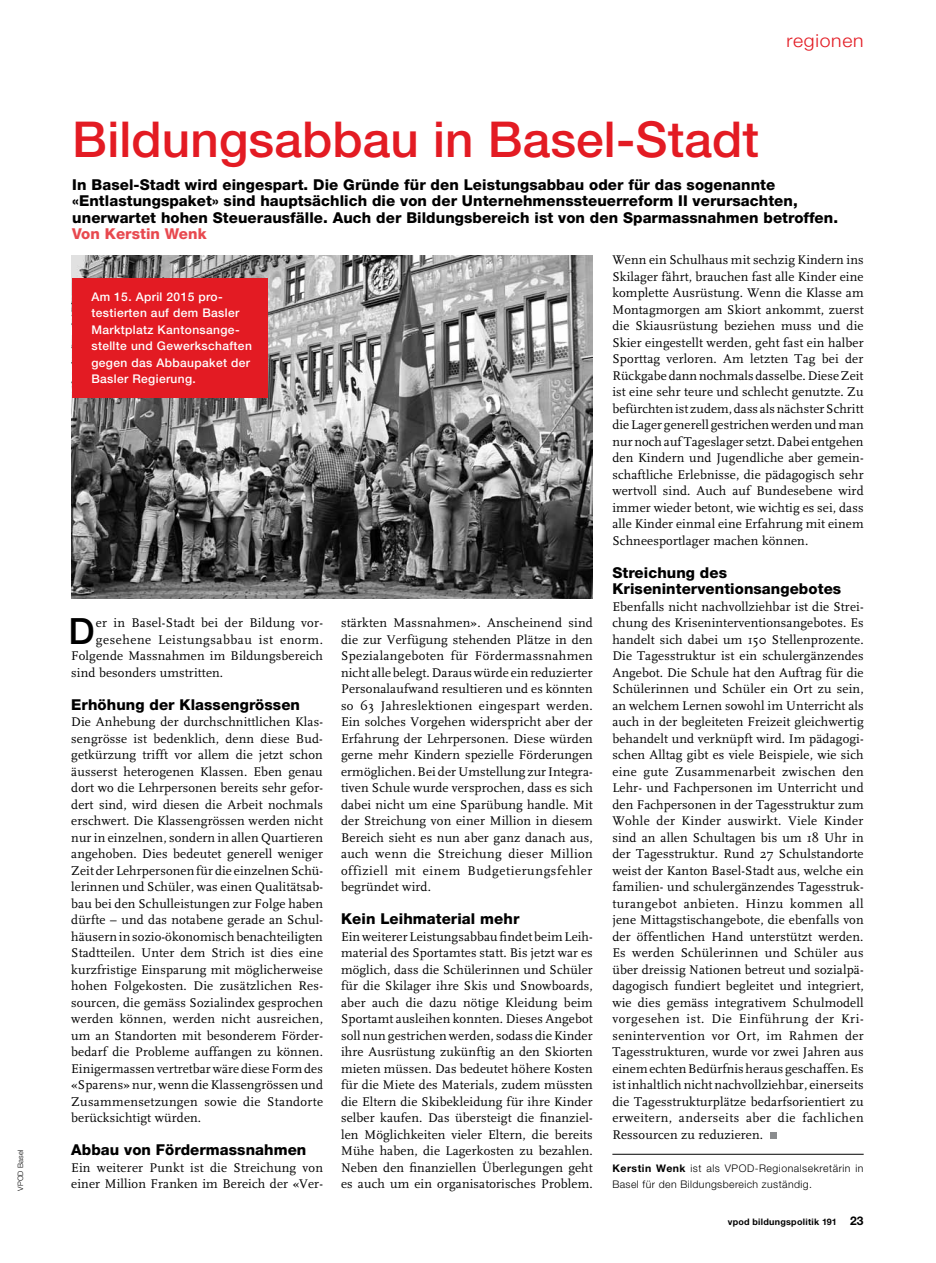
<style>
.page{position:relative;width:936px;height:1263px;background:#fff}
.page>*{position:absolute;margin:0;border:0;box-sizing:border-box;transform-origin:0 0}
.t1{font:500 49.5px "Helvetica Neue LT Std";letter-spacing:.005em;color:#e31b23}
.t2{font:500 36.3px "Helvetica Neue LT Std";color:#000}
.t3{font:300 18px "Helvetica Neue LT Std";letter-spacing:.04em;color:#e31b23;scale:1.07 1}
.t4{font:800 15px/16.5px "Helvetica Neue LT Std";letter-spacing:.005em;color:#000}
.t5{font:800 15px "Helvetica Neue LT Std";letter-spacing:.005em;color:#e8494f}
.t6{font:13.2px/16.5px "FF Scala";letter-spacing:.01em;color:#000;text-align:justify}
.t7{font:13.2px "FF Scala";letter-spacing:.04em;color:#000}
.t8{font:500 12px/16.5px "Helvetica Neue LT Std";letter-spacing:.03em;color:#fff}
.t9{font:300 10.5px/16.5px "Helvetica Neue LT Std";letter-spacing:.04em;color:#000}
.t10{font:700 9px "Helvetica Neue LT Std";letter-spacing:.03em;color:#000}
.t11{font:300 7.5px "Helvetica Neue LT Std";letter-spacing:.02em;color:#000}
.s1{font-weight:700}
.s2{font-size:12px}
</style>
<div class="page">
<img style="left:71px;top:256px;width:521px;height:342px">
<div style="left:72px;top:278px;width:195px;height:120px;background:#e31b23"></div>
<hr style="left:612px;top:1154px;width:251px;height:1px;background:#000">
<div style="left:770px;top:1132px;width:6px;height:7px;background:#8a8c8e"></div>
<p class="t11" style="left:16px;top:1191px;width:43px;rotate:-90deg">VPOD Basel</p>
<h3 class="t3" style="left:786px;top:29px;width:74px">regionen</h3>
<h1 class="t1" style="left:72px;top:109px;width:688px">Bildungsabbau in Basel-Stadt</h1>
<p class="t4" style="left:72px;top:176px;width:767px">In Basel-Stadt wird eingespart. Die Gründe für den Leistungsabbau oder für das sogenannte «Entlastungspaket» sind hauptsächlich die von der Unternehmenssteuerreform II verursachten, unerwartet hohen Steuerausfälle. Auch der Bildungsbereich ist von den Sparmassnahmen betroffen.</p>
<p class="t5" style="left:72px;top:225px;width:136px">Von Kerstin Wenk</p>
<p class="t8" style="left:91px;top:288px;width:162px">Am 15. April 2015 pro&shy;testierten auf dem Basler<br>Marktplatz Kantonsange&shy;stellte und Gewerkschaften gegen das Abbaupaket der<br>Basler Regierung.</p>
<h2 class="t2" style="left:68px;top:609px;width:28px">D</h2>
<p class="t6" style="left:96px;top:615px;width:228px">er in Basel-Stadt bei der Bildung vor-</p>
<p class="t7" style="left:96px;top:632px;width:228px">gesehene Leistungsabbau ist enorm.</p>
<p class="t6" style="left:71px;top:648px;width:253px">Folgende Massnahmen im Bildungsbereich</p>
<p class="t6" style="left:71px;top:664px;width:153px">sind besonders umstritten.</p>
<p class="t4" style="left:71px;top:696px;width:230px">Erhöhung der Klassengrössen</p>
<p class="t6" style="left:71px;top:714px;width:253px">Die Anhebung der durchschnittlichen Klas&shy;sengrösse ist bedenklich, denn diese Bud&shy;getkürzung trifft vor allem die jetzt schon äusserst heterogenen Klassen. Eben genau dort wo die Lehrpersonen bereits sehr gefor&shy;dert sind, wird diesen die Arbeit nochmals erschwert. Die Klassengrössen werden nicht nur in einzelnen, sondern in allen Quartieren angehoben. Dies bedeutet generell weniger Zeit der Lehrpersonen für die einzelnen Schü&shy;lerinnen und Schüler, was einen Qualitätsab&shy;bau bei den Schulleistungen zur Folge haben dürfte – und das notabene gerade an Schul&shy;häusern in sozio-ökonomisch benachteiligten Stadtteilen. Unter dem Strich ist dies eine kurzfristige Einsparung mit möglicherweise hohen Folgekosten. Die zusätzlichen Res&shy;sourcen, die gemäss Sozialindex gesprochen werden können, werden nicht ausreichen, um an Standorten mit besonderem Förder&shy;bedarf die Probleme auffangen zu können.<br>Einigermassen vertretbar wäre diese Form des «Sparens» nur, wenn die Klassengrössen und Zusammensetzungen sowie die Standorte berücksichtigt würden.</p>
<p class="t4" style="left:71px;top:1141px;width:237px">Abbau von Fördermassnahmen</p>
<p class="t6" style="left:71px;top:1159px;width:253px">Ein weiterer Punkt ist die Streichung von einer Million Franken im Bereich der «Ver-</p>
<p class="t6" style="left:341px;top:615px;width:253px">stärkten Massnahmen». Anscheinend sind die zur Verfügung stehenden Plätze in den Spezialangeboten für Fördermassnahmen nicht alle belegt. Daraus würde ein reduzierter Personalaufwand resultieren und es könnten so 63 Jahreslektionen eingespart werden.<br>Ein solches Vorgehen widerspricht aber der Erfahrung der Lehrpersonen. Diese würden gerne mehr Kindern spezielle Förderungen ermöglichen. Bei der Umstellung zur Integra&shy;tiven Schule wurde versprochen, dass es sich dabei nicht um eine Sparübung handle. Mit der Streichung von einer Million in diesem Bereich sieht es nun aber ganz danach aus, auch wenn die Streichung dieser Million offiziell mit einem Budgetierungsfehler begründet wird.</p>
<p class="t4" style="left:341px;top:910px;width:180px">Kein Leihmaterial mehr</p>
<p class="t6" style="left:341px;top:928px;width:253px">Ein weiterer Leistungsabbau findet beim Leih&shy;material des Sportamtes statt. Bis jetzt war es möglich, dass die Schülerinnen und Schüler für die Skilager ihre Skis und Snowboards, aber auch die dazu nötige Kleidung beim Sportamt ausleihen konnten. Dieses Angebot soll nun gestrichen werden, sodass die Kinder ihre Ausrüstung zukünftig an den Skiorten mieten müssen. Das bedeutet höhere Kosten für die Miete des Materials, zudem müssten die Eltern die Skibekleidung für ihre Kinder selber kaufen. Das übersteigt die finanziel&shy;len Möglichkeiten vieler Eltern, die bereits Mühe haben, die Lagerkosten zu bezahlen.<br>Neben den finanziellen Überlegungen geht es auch um ein organisatorisches Problem.</p>
<p class="t6" style="left:612px;top:252px;width:253px">Wenn ein Schulhaus mit sechzig Kindern ins Skilager fährt, brauchen fast alle Kinder eine komplette Ausrüstung. Wenn die Klasse am Montagmorgen am Skiort ankommt, zuerst die Skiausrüstung beziehen muss und die Skier eingestellt werden, geht fast ein halber Sporttag verloren. Am letzten Tag bei der Rückgabe dann nochmals dasselbe. Diese Zeit ist eine sehr teure und schlecht genutzte. Zu befürchten ist zudem, dass als nächster Schritt die Lager generell gestrichen werden und man nur noch auf Tageslager setzt. Dabei entgehen den Kindern und Jugendliche aber gemein&shy;schaftliche Erlebnisse, die pädagogisch sehr wertvoll sind. Auch auf Bundesebene wird immer wieder betont, wie wichtig es sei, dass alle Kinder einmal eine Erfahrung mit einem Schneesportlager machen können.</p>
<p class="t4" style="left:612px;top:564px;width:230px">Streichung des<br>Kriseninterventionsangebotes</p>
<p class="t6" style="left:612px;top:598px;width:253px">Ebenfalls nicht nachvollziehbar ist die Strei&shy;chung des Kriseninterventionsangebotes. Es handelt sich dabei um 150 Stellenprozente.<br>Die Tagesstruktur ist ein schulergänzendes Angebot. Die Schule hat den Auftrag für die Schülerinnen und Schüler ein Ort zu sein, an welchem Lernen sowohl im Unterricht als auch in der begleiteten Freizeit gleichwertig behandelt und verknüpft wird. Im pädagogi&shy;schen Alltag gibt es viele Beispiele, wie sich eine gute Zusammenarbeit zwischen den Lehr- und Fachpersonen im Unterricht und den Fachpersonen in der Tagesstruktur zum Wohle der Kinder auswirkt. Viele Kinder sind an allen Schultagen bis um 18 Uhr in der Tagesstruktur. Rund 27 Schulstandorte weist der Kanton Basel-Stadt aus, welche ein familien- und schulergänzendes Tagesstruk&shy;turangebot anbieten. Hinzu kommen all jene Mittagstischangebote, die ebenfalls von der öffentlichen Hand unterstützt werden.<br>Es werden Schülerinnen und Schüler aus über dreissig Nationen betreut und sozialpä&shy;dagogisch fundiert begleitet und integriert, wie dies gemäss integrativem Schulmodell vorgesehen ist. Die Einführung der Kri&shy;senintervention vor Ort, im Rahmen der Tagesstrukturen, wurde vor zwei Jahren aus einem echten Bedürfnis heraus geschaffen. Es ist inhaltlich nicht nachvollziehbar, einerseits die Tagesstrukturplätze bedarfsorientiert zu erweitern, anderseits aber die fachlichen Ressourcen zu reduzieren.</p>
<p class="t9" style="left:612px;top:1159px;width:253px"><span class="s1">Kerstin Wenk</span> ist als VPOD-Regionalsekretärin in<br>Basel für den Bildungsbereich zuständig.</p>
<p class="t10" style="left:727px;top:1216px;width:137px">vpod bildungspolitik 191 <span class="s2">23</span></p>
</div>
